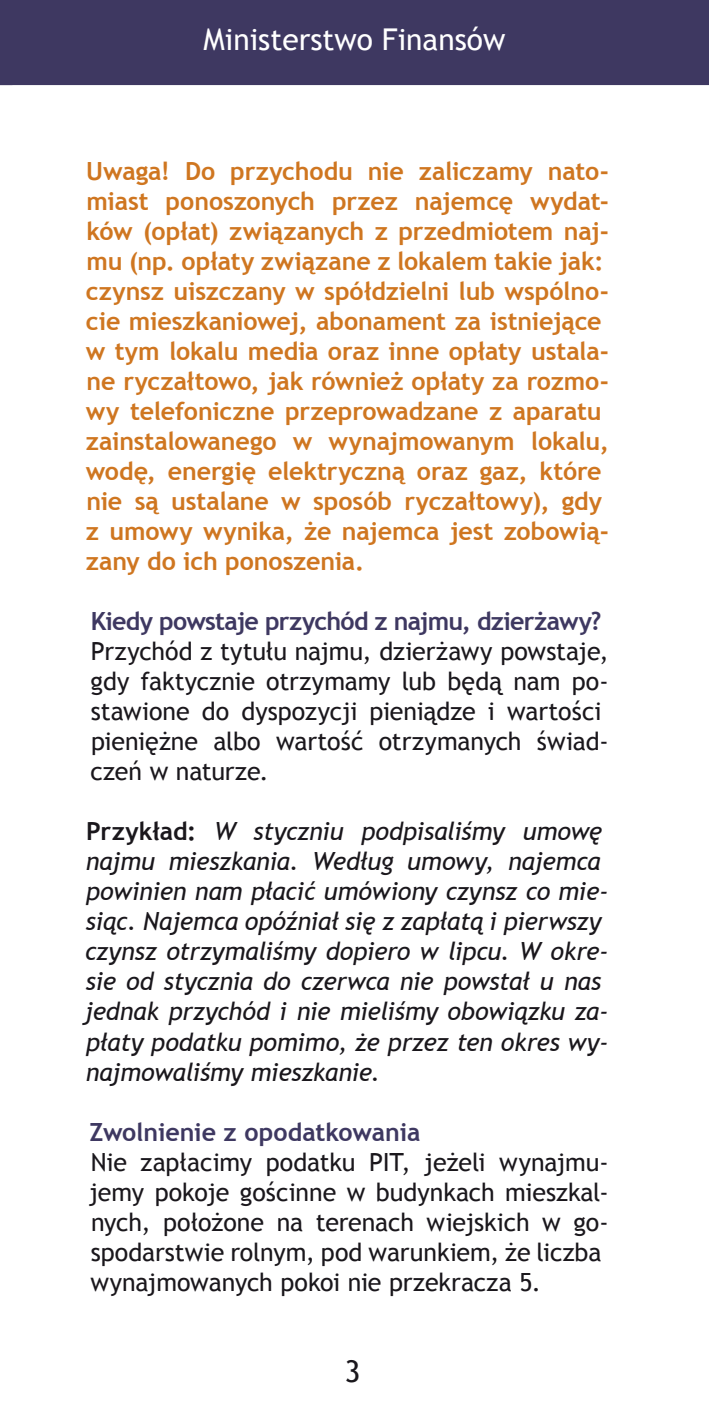
<style>
.page{position:relative;width:709px;height:1418px;background:#fff}
.page>*{position:absolute;margin:0;border:0;box-sizing:border-box;transform-origin:0 0}
.t1{font:30px "Trebuchet MS";color:#fff}
.t2{font:30px "Trebuchet MS";color:#1a171c}
.t3{font:700 25px/30px "Trebuchet MS";letter-spacing:-.005em;color:#cf7620}
.t4{font:25px/30px "Trebuchet MS";letter-spacing:-.005em;color:#1a171c}
.t5{font:italic 25px/30px "Trebuchet MS";letter-spacing:-.01em;color:#1a171c}
.t6{font:700 25px "Trebuchet MS";letter-spacing:-.02em;color:#3e3861}
.s1{font-weight:700;font-style:normal}
</style>
<div class="page">
<div style="left:0;top:0;width:709px;height:85px;background:#3e3861"></div>
<p class="t1" style="left:203px;top:22px;width:303px">Ministerstwo Finansów</p>
<p class="t3" style="left:86px;top:156px;width:524px">Uwaga! Do przychodu nie zaliczamy nato&shy;miast ponoszonych przez najemcę wydat&shy;ków (opłat) związanych z przedmiotem naj&shy;mu (np. opłaty związane z lokalem takie jak: czynsz uiszczany w spółdzielni lub wspólno&shy;cie mieszkaniowej, abonament za istniejące w tym lokalu media oraz inne opłaty ustala&shy;ne ryczałtowo, jak również opłaty za rozmo&shy;wy telefoniczne przeprowadzane z aparatu zainstalowanego w wynajmowanym lokalu, wodę, energię elektryczną oraz gaz, które nie są ustalane w sposób ryczałtowy), gdy z umowy wynika, że najemca jest zobowią&shy;zany do ich ponoszenia.</p>
<p class="t6" style="left:91px;top:605px;width:512px">Kiedy powstaje przychód z najmu, dzierżawy?</p>
<p class="t4" style="left:90px;top:636px;width:519px">Przychód z tytułu najmu, dzierżawy powstaje, gdy faktycznie otrzymamy lub będą nam po&shy;stawione do dyspozycji pieniądze i wartości pieniężne albo wartość otrzymanych świad&shy;czeń w naturze.</p>
<p class="t5" style="left:84px;top:816px;width:526px"><span class="s1">Przykład:</span> W styczniu podpisaliśmy umowę najmu mieszkania. Według umowy, najemca powinien nam płacić umówiony czynsz co mie&shy;siąc. Najemca opóźniał się z zapłatą i pierwszy czynsz otrzymaliśmy dopiero w lipcu. W okre&shy;sie od stycznia do czerwca nie powstał u nas jednak przychód i nie mieliśmy obowiązku za&shy;płaty podatku pomimo, że przez ten okres wy&shy;najmowaliśmy mieszkanie.</p>
<p class="t6" style="left:90px;top:1115px;width:332px">Zwolnienie z opodatkowania</p>
<p class="t4" style="left:89px;top:1146px;width:521px">Nie zapłacimy podatku PIT, jeżeli wynajmu&shy;jemy pokoje gościnne w budynkach mieszkal&shy;nych, położone na terenach wiejskich w go&shy;spodarstwie rolnym, pod warunkiem, że liczba wynajmowanych pokoi nie przekracza 5.</p>
<p class="t2" style="left:345px;top:1353px;width:17px">3</p>
</div>
